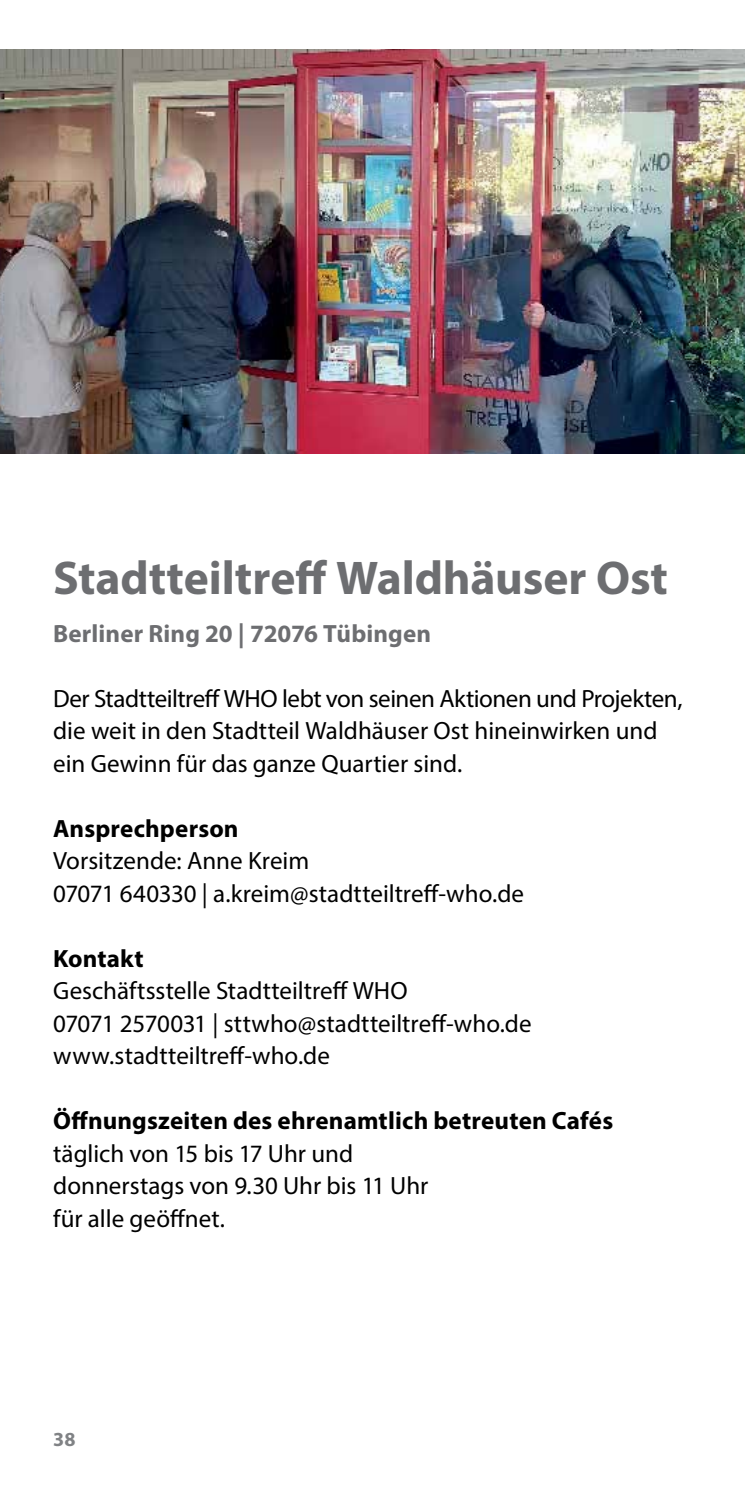
<style>
.page{position:relative;width:745px;height:1489px;background:#fff}
.page>*{position:absolute;margin:0;border:0;box-sizing:border-box;transform-origin:0 0}
.t1{font:700 47.5px "Myriad Pro";letter-spacing:-.005em;color:#6d6e71}
.t2{font:25px/32.5px "Myriad Pro";color:#000}
.t3{font:700 25px "Myriad Pro";letter-spacing:.005em;color:#000}
.t4{font:700 25px "Myriad Pro";letter-spacing:.005em;color:#6d6e71}
.t5{font:700 20px "Myriad Pro";color:#808285}
</style>
<div class="page">
<img style="left:0;top:50px;width:744px;height:404px">
<h1 class="t1" style="left:53px;top:547px;width:616px">Stadtteiltreff Waldhäuser Ost</h1>
<p class="t4" style="left:53px;top:616px;width:379px">Berliner Ring 20 | 72076 Tübingen</p>
<p class="t2" style="left:53px;top:681px;width:630px">Der Stadtteiltreff WHO lebt von seinen Aktionen und Projekten, die weit in den Stadtteil Waldhäuser Ost hineinwirken und ein Gewinn für das ganze Quartier sind.</p>
<p class="t3" style="left:53px;top:811px;width:187px">Ansprechperson</p>
<p class="t2" style="left:53px;top:844px;width:472px">Vorsitzende: Anne Kreim<br>07071 640330 | a.kreim@stadtteiltreff-who.de</p>
<p class="t3" style="left:53px;top:941px;width:92px">Kontakt</p>
<p class="t2" style="left:53px;top:974px;width:479px">Geschäftsstelle Stadtteiltreff WHO<br>07071 2570031 | sttwho@stadtteiltreff-who.de www.stadtteiltreff-who.de</p>
<p class="t3" style="left:53px;top:1104px;width:561px">Öffnungszeiten des ehrenamtlich betreuten Cafés</p>
<p class="t2" style="left:53px;top:1136px;width:376px">täglich von 15 bis 17 Uhr und donnerstags von 9.30 Uhr bis 11 Uhr für alle geöffnet.</p>
<p class="t5" style="left:53px;top:1425px;width:24px">38</p>
</div>
